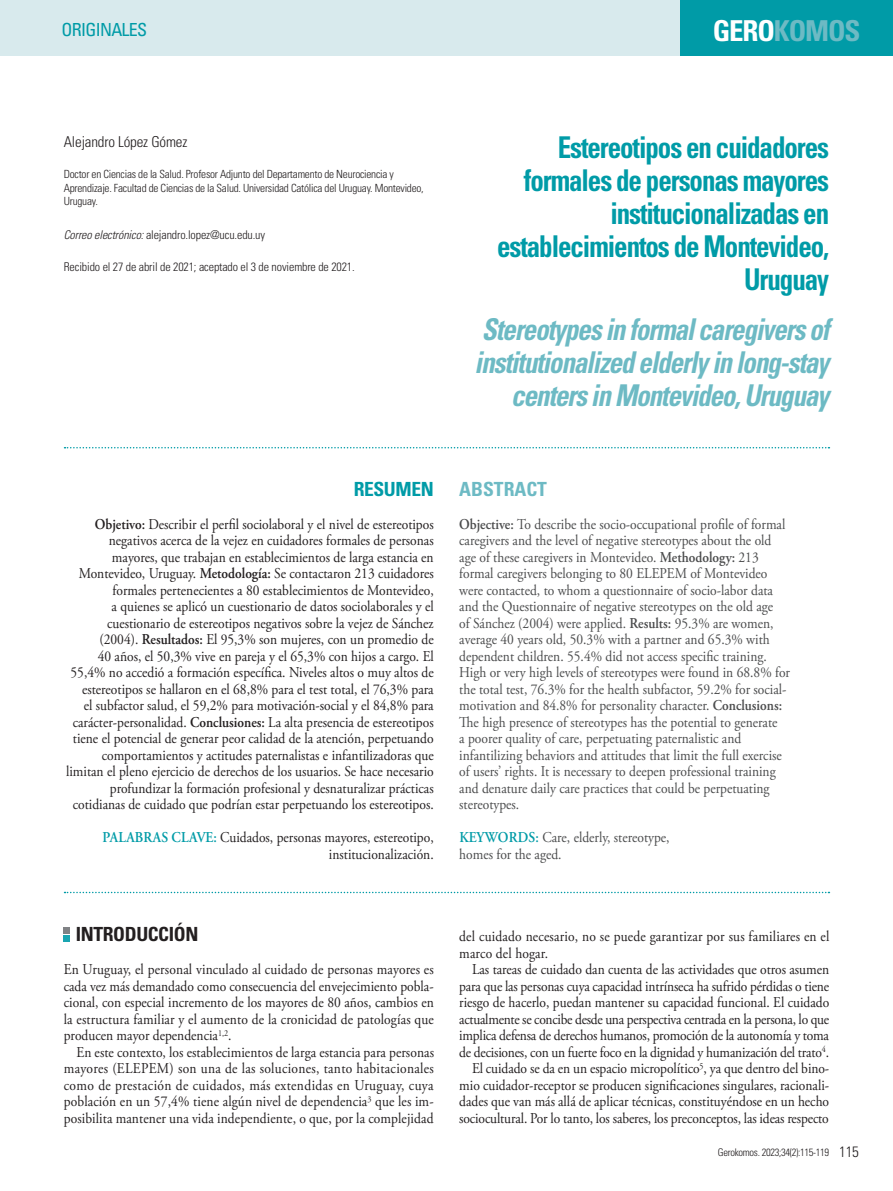
<style>
.page{position:relative;width:893px;height:1191px;background:#fff}
.page>*{position:absolute;margin:0;border:0;box-sizing:border-box;transform-origin:0 0}
.t1{font:700 condensed 30px/33px "Univers LT Std";letter-spacing:-.04em;color:#009ba7;text-align:right;scale:.9 1}
.t2{font:italic 700 condensed 30px/33px "Univers LT Std";letter-spacing:-.04em;color:#6dbac4;text-align:right;scale:.9 1}
.t3{font:700 condensed 28.8px "Univers LT Std";letter-spacing:-.04em;color:#6dbac4}
.t4{font:700 condensed 19.5px "Univers LT Std";letter-spacing:-.02em;color:#231f20}
.t5{font:700 condensed 19.5px "Univers LT Std";color:#6dbac4}
.t6{font:700 condensed 19.5px "Univers LT Std";letter-spacing:-.02em;color:#009ba7}
.t7{font:condensed 18px "Univers LT Std";letter-spacing:-.04em;color:#009ba7}
.t8{font:15px/16.5px "Adobe Garamond Pro";color:#231f20;text-align:right;scale:.9 1}
.t9{font:15px/16.5px "Adobe Garamond Pro";color:#4b4c4d;scale:.9 1}
.t10{font:300 condensed 15px "Univers LT Std";letter-spacing:-.01em;color:#231f20}
.t11{font:300 condensed 12px "Univers LT Std";letter-spacing:-.01em;color:#231f20}
.t12{font:300 condensed 11.25px/13.5px "Univers LT Std";letter-spacing:-.02em;color:#231f20}
.t13{font:300 condensed 10.5px "Univers LT Std";letter-spacing:-.03em;color:#231f20}
.s1{color:#fff}
.s2{font-style:italic}
.s3{font-weight:600}
.s4{font-weight:600;color:#009ba7}
.s5{font-size:15px}
</style>
<div class="page">
<div style="left:0;top:0;width:705px;height:55px;background:#d8eaed"></div>
<div style="left:680px;top:0;width:213px;height:55px;background:#009ba7"></div>
<svg style="left:65px;top:447px;width:764px;height:1px"></svg>
<svg style="left:65px;top:891px;width:764px;height:2px"></svg>
<svg style="left:64px;top:927px;width:6px;height:14px"></svg>
<p class="t7" style="left:62px;top:18px;width:87px">ORIGINALES</p>
<h2 class="t3" style="left:713px;top:13px;width:149px"><span class="s1">GERO</span>KOMOS</h2>
<p class="t10" style="left:64px;top:133px;width:125px">Alejandro López Gómez</p>
<h1 class="t1" style="left:497px;top:130px;width:370px">Estereotipos en cuidadores formales de personas mayores institucionalizadas en establecimientos de Montevideo,<br>Uruguay</h1>
<h1 class="t2" style="left:475px;top:313px;width:395px">Stereotypes in formal caregivers of institutionalized elderly in long-stay centers in Montevideo, Uruguay</h1>
<p class="t12" style="left:64px;top:168px;width:361px">Doctor en Ciencias de la Salud. Profesor Adjunto del Departamento de Neurociencia y<br>Aprendizaje. Facultad de Ciencias de la Salud. Universidad Católica del Uruguay. Montevideo,<br>Uruguay.</p>
<p class="t11" style="left:64px;top:227px;width:203px"><span class="s2">Correo electrónico:</span> alejandro.lopez@ucu.edu.uy</p>
<p class="t11" style="left:64px;top:259px;width:293px">Recibido el 27 de abril de 2021; aceptado el 3 de noviembre de 2021.</p>
<h3 class="t6" style="left:354px;top:476px;width:82px">RESUMEN</h3>
<p class="t8" style="left:66px;top:516px;width:410px"><span class="s3">Objetivo:</span> Describir el perfil sociolaboral y el nivel de estereotipos negativos acerca de la vejez en cuidadores formales de personas mayores, que trabajan en establecimientos de larga estancia en Montevideo, Uruguay. <span class="s3">Metodología:</span> Se contactaron 213 cuidadores formales pertenecientes a 80 establecimientos de Montevideo,<br>a quienes se aplicó un cuestionario de datos sociolaborales y el cuestionario de estereotipos negativos sobre la vejez de Sánchez (2004). <span class="s3">Resultados:</span> El 95,3% son mujeres, con un promedio de<br>40 años, el 50,3% vive en pareja y el 65,3% con hijos a cargo. El 55,4% no accedió a formación específica. Niveles altos o muy altos de estereotipos se hallaron en el 68,8% para el test total, el 76,3% para<br>el subfactor salud, el 59,2% para motivación-social y el 84,8% para carácter-personalidad. <span class="s3">Conclusiones:</span> La alta presencia de estereotipos tiene el potencial de generar peor calidad de la atención, perpetuando comportamientos y actitudes paternalistas e infantilizadoras que limitan el pleno ejercicio de derechos de los usuarios. Se hace necesario profundizar la formación profesional y desnaturalizar prácticas cotidianas de cuidado que podrían estar perpetuando los estereotipos.</p>
<p class="t8" style="left:103px;top:829px;width:369px"><span class="s4">PALABRAS CLAVE:</span> Cuidados, personas mayores, estereotipo, institucionalización.</p>
<h3 class="t4" style="left:76px;top:922px;width:124px">INTRODUCCIÓN</h3>
<p class="t8" style="left:64px;top:961px;width:413px;text-align:justify">En Uruguay, el personal vinculado al cuidado de personas mayores es cada vez más demandado como consecuencia del envejecimiento pobla&shy;cional, con especial incremento de los mayores de 80 años, cambios en la estructura familiar y el aumento de la cronicidad de patologías que producen mayor dependencia<sup>1,2</sup>.</p>
<p class="t8" style="left:64px;top:1044px;width:413px;text-align:justify;text-indent:13px">En este contexto, los establecimientos de larga estancia para personas mayores (ELEPEM) son una de las soluciones, tanto habitacionales como de prestación de cuidados, más extendidas en Uruguay, cuya población en un 57,4% tiene algún nivel de dependencia<sup>3</sup> que les im&shy;posibilita mantener una vida independiente, o que, por la complejidad</p>
<h3 class="t5" style="left:459px;top:476px;width:89px">ABSTRACT</h3>
<p class="t9" style="left:459px;top:516px;width:369px"><span class="s3">Objective:</span> To describe the socio-occupational profile of formal caregivers and the level of negative stereotypes about the old age of these caregivers in Montevideo. <span class="s3">Methodology:</span> 213 formal caregivers belonging to 80 ELEPEM of Montevideo were contacted, to whom a questionnaire of socio-labor data and the Questionnaire of negative stereotypes on the old age<br>of Sánchez (2004) were applied. <span class="s3">Results:</span> 95.3% are women, average 40 years old, 50.3% with a partner and 65.3% with dependent children. 55.4% did not access specific training.<br>High or very high levels of stereotypes were found in 68.8% for the total test, 76.3% for the health subfactor, 59.2% for social&shy;motivation and 84.8% for personality character. <span class="s3">Conclusions:<br></span>The high presence of stereotypes has the potential to generate<br>a poorer quality of care, perpetuating paternalistic and infantilizing behaviors and attitudes that limit the full exercise of users’ rights. It is necessary to deepen professional training and denature daily care practices that could be perpetuating stereotypes.</p>
<p class="t9" style="left:459px;top:829px;width:235px"><span class="s4">KEYWORDS:</span> Care, elderly, stereotype, homes for the aged.</p>
<p class="t8" style="left:459px;top:928px;width:413px;text-align:left">del cuidado necesario, no se puede garantizar por sus familiares en el marco del hogar.</p>
<p class="t8" style="left:459px;top:961px;width:413px">Las tareas de cuidado dan cuenta de las actividades que otros asumen para que las personas cuya capacidad intrínseca ha sufrido pérdidas o tiene riesgo de hacerlo, puedan mantener su capacidad funcional. El cuidado actualmente se concibe desde una perspectiva centrada en la persona, lo que implica defensa de derechos humanos, promoción de la autonomía y toma de decisiones, con un fuerte foco en la dignidad y humanización del trato<sup>4</sup>.<br>El cuidado se da en un espacio micropolítico<sup>5</sup>, ya que dentro del bino&shy;mio cuidador-receptor se producen significaciones singulares, racionali&shy;dades que van más allá de aplicar técnicas, constituyéndose en un hecho sociocultural. Por lo tanto, los saberes, los preconceptos, las ideas respecto</p>
<p class="t13" style="left:718px;top:1145px;width:143px">Gerokomos. 2023;34(2):115-119 <span class="s5">115</span></p>
</div>
